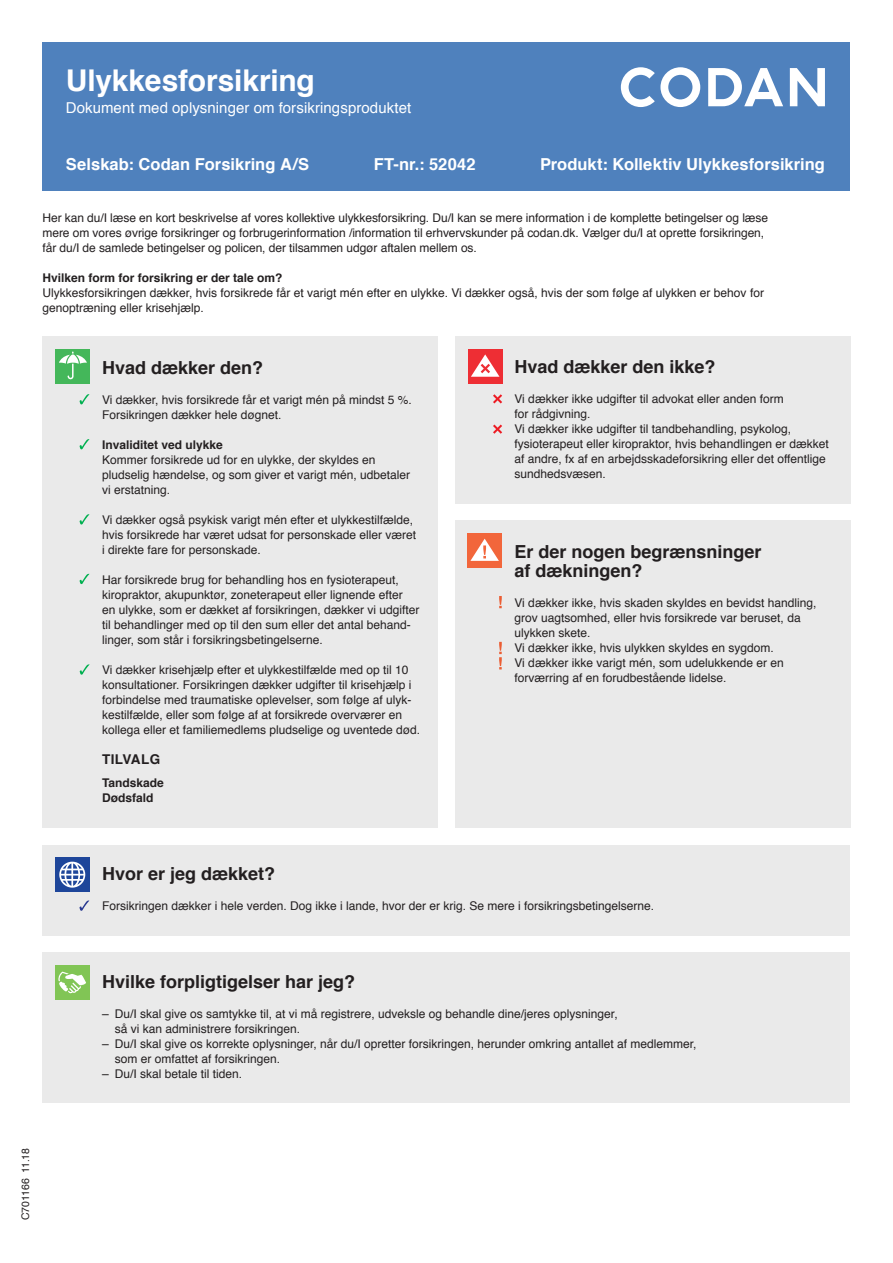
<style>
.page{position:relative;width:893px;height:1263px;background:#fff}
.page>*{position:absolute;margin:0;border:0;box-sizing:border-box;transform-origin:0 0}
.t1{font:700 30px "Helvetica";letter-spacing:-.005em;color:#fff}
.Helvetica_bold_melle{font:700 18px/19.5px "Helvetica";color:#231f20}
.t2{font:700 16.5px "Helvetica";color:#fff}
.t3{font:15px "Helvetica";letter-spacing:.005em;color:#fff}
.t4{font:700 13.5px "Helvetica";letter-spacing:.03em;color:#231f20}
.t5{font:12px/15px "Helvetica";color:#231f20}
.t6{font:700 12px "Helvetica";color:#231f20}
.t7{font:10.5px "Helvetica";color:#231f20}
</style>
<div class="page">
<div style="left:43px;top:43px;width:807px;height:148px;background:#4f81bd"></div>
<div style="left:43px;top:337px;width:395px;height:491px;background:#eaeaea"></div>
<div style="left:455px;top:337px;width:395px;height:167px;background:#eaeaea"></div>
<div style="left:455px;top:521px;width:395px;height:307px;background:#eaeaea"></div>
<div style="left:468px;top:534px;width:34px;height:34px;background:#f2663b"></div>
<svg style="left:470px;top:539px;width:29px;height:22px"></svg>
<svg style="left:499px;top:596px;width:3px;height:12px"></svg>
<svg style="left:499px;top:642px;width:3px;height:27px"></svg>
<svg style="left:621px;top:67px;width:204px;height:40px"></svg>
<div style="left:55px;top:349px;width:34px;height:34px;background:#44b75a"></div>
<svg style="left:59px;top:351px;width:28px;height:28px"></svg>
<div style="left:468px;top:349px;width:34px;height:34px;background:#ee2e34"></div>
<svg style="left:471px;top:354px;width:28px;height:23px"></svg>
<svg style="left:493px;top:394px;width:9px;height:9px"></svg>
<svg style="left:493px;top:424px;width:9px;height:10px"></svg>
<svg style="left:80px;top:514px;width:9px;height:10px"></svg>
<svg style="left:80px;top:394px;width:9px;height:10px"></svg>
<svg style="left:80px;top:439px;width:9px;height:10px"></svg>
<svg style="left:80px;top:574px;width:9px;height:10px"></svg>
<svg style="left:80px;top:664px;width:10px;height:11px"></svg>
<div style="left:43px;top:845px;width:807px;height:90px;background:#eaeaea"></div>
<svg style="left:80px;top:900px;width:9px;height:11px"></svg>
<div style="left:55px;top:858px;width:34px;height:34px;background:#1e469a"></div>
<svg style="left:59px;top:862px;width:26px;height:26px"></svg>
<div style="left:43px;top:952px;width:807px;height:151px;background:#eaeaea"></div>
<div style="left:55px;top:965px;width:34px;height:34px;background:#81c555"></div>
<svg style="left:58px;top:972px;width:28px;height:22px"></svg>
<p class="t1" style="left:66px;top:56px;width:250px">Ulykkesforsikring</p>
<p class="t3" style="left:66px;top:96px;width:347px">Dokument med oplysninger om forsikringsproduktet</p>
<p class="t2" style="left:66px;top:151px;width:245px">Selskab: Codan Forsikring A/S</p>
<p class="t2" style="left:374px;top:151px;width:103px">FT-nr.: 52042</p>
<p class="t2" style="left:540px;top:151px;width:286px">Produkt: Kollektiv Ulykkesforsikring</p>
<p class="t5" style="left:43px;top:210px;width:727px">Her kan du/I læse en kort beskrivelse af vores kollektive ulykkesforsikring. Du/I kan se mere information i de komplette betingelser og læse mere om vores øvrige forsikringer og forbrugerinformation /information til erhvervskunder på codan.dk. Vælger du/I at oprette forsikringen, får du/I de samlede betingelser og policen, der tilsammen udgør aftalen mellem os.</p>
<p class="t6" style="left:43px;top:268px;width:242px">Hvilken form for forsikring er der tale om?</p>
<p class="t5" style="left:43px;top:285px;width:723px">Ulykkesforsikringen dækker, hvis forsikrede får et varigt mén efter en ulykke. Vi dækker også, hvis der som følge af ulykken er behov for genoptræning eller krisehjælp.</p>
<p class="Helvetica_bold_melle" style="left:102px;top:358px;width:163px">Hvad dækker den?</p>
<p class="t5" style="left:102px;top:392px;width:311px">Vi dækker, hvis forsikrede får et varigt mén på mindst 5 %.<br>Forsikringen dækker hele døgnet.</p>
<p class="t6" style="left:102px;top:435px;width:122px">Invaliditet ved ulykke</p>
<p class="t5" style="left:102px;top:452px;width:310px">Kommer forsikrede ud for en ulykke, der skyldes en pludselig hændelse, og som giver et varigt mén, udbetaler vi erstatning.</p>
<p class="t5" style="left:102px;top:512px;width:316px">Vi dækker også psykisk varigt mén efter et ulykkestilfælde, hvis forsikrede har været udsat for personskade eller været i direkte fare for personskade.</p>
<p class="t5" style="left:102px;top:572px;width:319px">Har forsikrede brug for behandling hos en fysioterapeut, kiropraktor, akupunktør, zoneterapeut eller lignende efter<br>en ulykke, som er dækket af forsikringen, dækker vi udgifter til behandlinger med op til den sum eller det antal behand&shy;linger, som står i forsikringsbetingelserne.</p>
<p class="t5" style="left:102px;top:662px;width:320px">Vi dækker krisehjælp efter et ulykkestilfælde med op til 10 konsultationer. Forsikringen dækker udgifter til krisehjælp i forbindelse med traumatiske oplevelser, som følge af ulyk&shy;kestilfælde, eller som følge af at forsikrede overværer en kollega eller et familiemedlems pludselige og uventede død.</p>
<p class="t4" style="left:102px;top:748px;width:60px">TILVALG</p>
<p class="t6" style="left:102px;top:773px;width:63px">Tandskade</p>
<p class="t6" style="left:102px;top:788px;width:53px">Dødsfald</p>
<p class="Helvetica_bold_melle" style="left:514px;top:357px;width:203px">Hvad dækker den ikke?</p>
<p class="t5" style="left:514px;top:392px;width:271px">Vi dækker ikke udgifter til advokat eller anden form for rådgivning.</p>
<p class="t5" style="left:514px;top:422px;width:316px">Vi dækker ikke udgifter til tandbehandling, psykolog, fysioterapeut eller kiropraktor, hvis behandlingen er dækket af andre, fx af en arbejdsskadeforsikring eller det offentlige sundhedsvæsen.</p>
<p class="Helvetica_bold_melle" style="left:514px;top:542px;width:249px">Er der nogen begrænsninger af dækningen?</p>
<p class="t5" style="left:514px;top:596px;width:303px">Vi dækker ikke, hvis skaden skyldes en bevidst handling, grov uagtsomhed, eller hvis forsikrede var beruset, da ulykken skete.</p>
<p class="t5" style="left:514px;top:641px;width:261px">Vi dækker ikke, hvis ulykken skyldes en sygdom.</p>
<p class="t5" style="left:514px;top:656px;width:271px">Vi dækker ikke varigt mén, som udelukkende er en forværring af en forudbestående lidelse.</p>
<p class="Helvetica_bold_melle" style="left:102px;top:864px;width:175px">Hvor er jeg dækket?</p>
<p class="t5" style="left:102px;top:899px;width:554px">Forsikringen dækker i hele verden. Dog ikke i lande, hvor der er krig. Se mere i forsikringsbetingelserne.</p>
<p class="Helvetica_bold_melle" style="left:102px;top:972px;width:255px">Hvilke forpligtigelser har jeg?</p>
<p class="t5" style="left:115px;top:1006px;width:504px;text-indent:-13px">– Du/I skal give os samtykke til, at vi må registrere, udveksle og behandle dine/jeres oplysninger, så vi kan administrere forsikringen.</p>
<p class="t5" style="left:115px;top:1036px;width:583px;text-indent:-13px">– Du/I skal give os korrekte oplysninger, når du/I opretter forsikringen, herunder omkring antallet af medlemmer, som er omfattet af forsikringen.</p>
<p class="t5" style="left:102px;top:1066px;width:142px">– Du/I skal betale til tiden.</p>
<p class="t7" style="left:17px;top:1220px;width:74px;rotate:-90deg">C701166 11.18</p>
</div>
